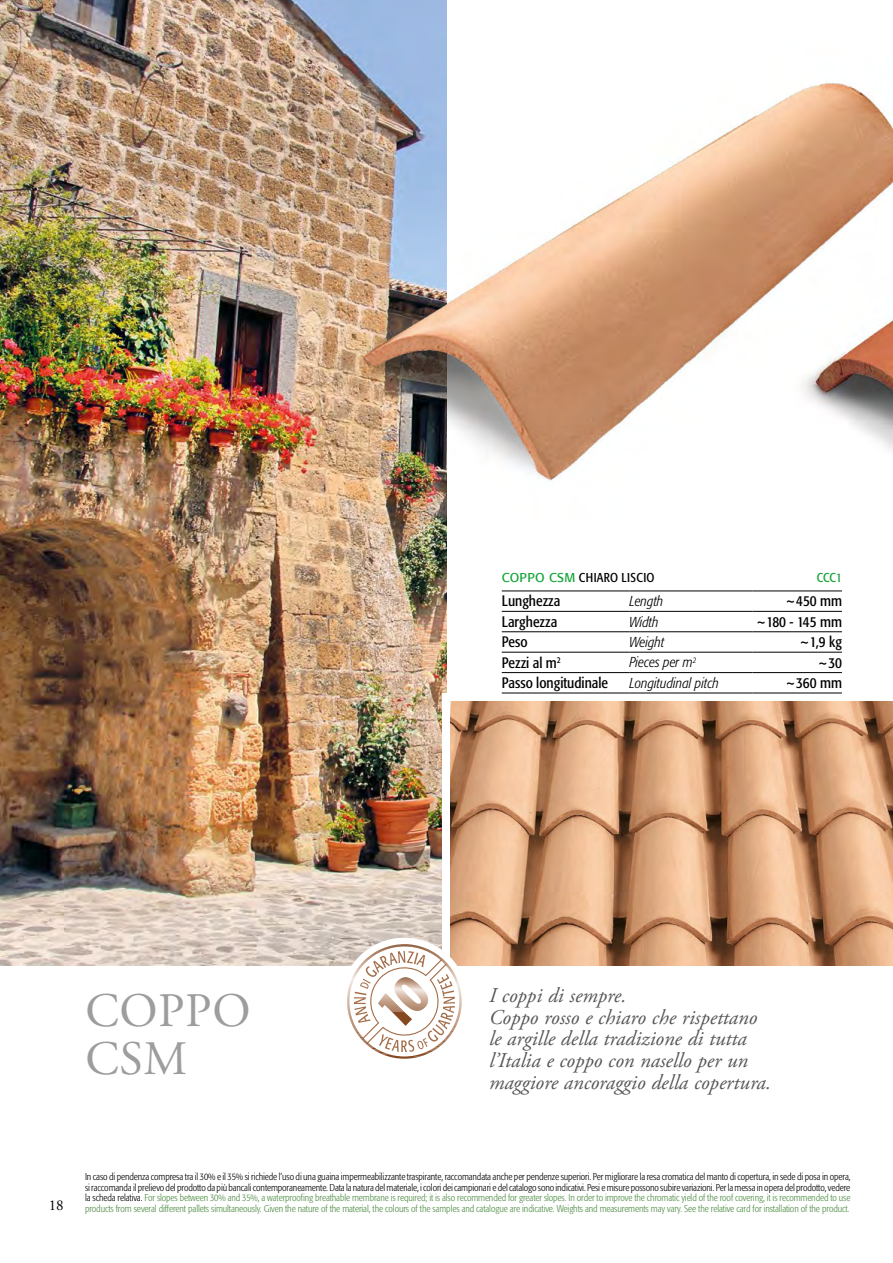
<style>
.page{position:relative;width:893px;height:1263px;background:#fff}
.page>*{position:absolute;margin:0;border:0;box-sizing:border-box;transform-origin:0 0}
.t1{font:48px/48px "Adobe Garamond Pro";letter-spacing:.015em;color:#9d9d9c}
.t2{font:italic 21px/21.8px "Adobe Garamond Pro";color:#575756}
.t3{font:condensed 15px "Formata";color:#000}
.t4{font:15px "Adobe Garamond Pro";color:#000}
.t5{font:italic 300 condensed 14.25px "Formata";color:#000}
.t6{font:condensed 12.75px "Formata";letter-spacing:.02em;color:#000}
.t7{font:condensed 12.75px "Formata";color:#13a538}
.t8{font:300 condensed 9.75px/10.5px "Formata";letter-spacing:-.01em;color:#000;text-align:justify}
.s1{font-stretch:normal;color:#13a538}
.s2{color:#508e46}
</style>
<div class="page">
<img style="left:0;top:0;width:446px;height:965px">
<div style="left:442px;top:693px;width:451px;height:281px;background:#fff"></div>
<hr style="left:502px;top:611px;width:127px;height:1px;background:#000">
<hr style="left:629px;top:611px;width:124px;height:1px;background:#000">
<hr style="left:753px;top:611px;width:89px;height:1px;background:#000">
<hr style="left:502px;top:631px;width:127px;height:1px;background:#000">
<hr style="left:629px;top:631px;width:124px;height:1px;background:#000">
<hr style="left:753px;top:631px;width:89px;height:1px;background:#000">
<hr style="left:502px;top:652px;width:127px;height:1px;background:#000">
<hr style="left:629px;top:652px;width:124px;height:1px;background:#000">
<hr style="left:753px;top:652px;width:89px;height:1px;background:#000">
<hr style="left:502px;top:672px;width:127px;height:1px;background:#000">
<hr style="left:629px;top:672px;width:124px;height:1px;background:#000">
<hr style="left:753px;top:672px;width:89px;height:1px;background:#000">
<hr style="left:502px;top:693px;width:127px;height:1px;background:#000">
<hr style="left:629px;top:693px;width:124px;height:1px;background:#000">
<hr style="left:753px;top:693px;width:89px;height:1px;background:#000">
<hr style="left:502px;top:591px;width:127px;height:1px;background:#000">
<hr style="left:629px;top:591px;width:124px;height:1px;background:#000">
<hr style="left:753px;top:591px;width:89px;height:1px;background:#000">
<img style="left:451px;top:702px;width:442px;height:263px">
<img style="left:298px;top:40px;width:595px;height:479px">
<svg style="left:342px;top:944px;width:125px;height:115px"></svg>
<h3 class="t6" style="left:502px;top:570px;width:154px"><span class="s1">COPPO CSM</span> CHIARO LISCIO</h3>
<h3 class="t7" style="left:817px;top:570px;width:27px">CCC1</h3>
<h3 class="t3" style="left:502px;top:592px;width:60px">Lunghezza</h3>
<h3 class="t5" style="left:629px;top:593px;width:36px">Length</h3>
<h3 class="t3" style="left:785px;top:592px;width:58px">~450 mm</h3>
<h3 class="t3" style="left:502px;top:613px;width:57px">Larghezza</h3>
<h3 class="t5" style="left:629px;top:613px;width:31px">Width</h3>
<h3 class="t3" style="left:756px;top:613px;width:88px">~180 - 145 mm</h3>
<h3 class="t3" style="left:502px;top:633px;width:27px">Peso</h3>
<h3 class="t5" style="left:629px;top:634px;width:37px">Weight</h3>
<h3 class="t3" style="left:799px;top:633px;width:44px">~1,9 kg</h3>
<h3 class="t3" style="left:502px;top:654px;width:61px">Pezzi al m<sup>2</sup></h3>
<h3 class="t5" style="left:629px;top:654px;width:69px">Pieces per m<sup>2</sup></h3>
<h3 class="t3" style="left:817px;top:654px;width:26px">~30</h3>
<h3 class="t3" style="left:502px;top:674px;width:108px">Passo longitudinale</h3>
<h3 class="t5" style="left:629px;top:675px;width:91px">Longitudinal pitch</h3>
<h3 class="t3" style="left:785px;top:674px;width:58px">~360 mm</h3>
<h1 class="t1" style="left:85px;top:988px;width:167px">COPPO<br>CSM</h1>
<h2 class="t2" style="left:489px;top:985px;width:284px">I coppi di sempre.<br>Coppo rosso e chiaro che rispettano le argille della tradizione di tutta l’Italia e coppo con nasello per un maggiore ancoraggio della copertura.</h2>
<h3 class="t4" style="left:49px;top:1196px;width:16px">18</h3>
<p class="t8" style="left:85px;top:1172px;width:767px">In caso di pendenza compresa tra il 30% e il 35% si richiede l’uso di una guaina impermeabilizzante traspirante, raccomandata anche per pendenze superiori. Per migliorare la resa cromatica del manto di copertura, in sede di posa in opera, si raccomanda il prelievo del prodotto da più bancali contemporaneamente. Data la natura del materiale, i colori dei campionari e del catalogo sono indicativi. Pesi e misure possono subire variazioni. Per la messa in opera del prodotto, vedere la scheda relativa. <span class="s2">For slopes between 30% and 35%, a waterproofing breathable membrane is required; it is also recommended for greater slopes. In order to improve the chromatic yield of the roof covering, it is recommended to use products from several different pallets simultaneously. Given the nature of the material, the colours of the samples and catalogue are indicative. Weights and measurements may vary. See the relative card for installation of the product.</span></p>
</div>
